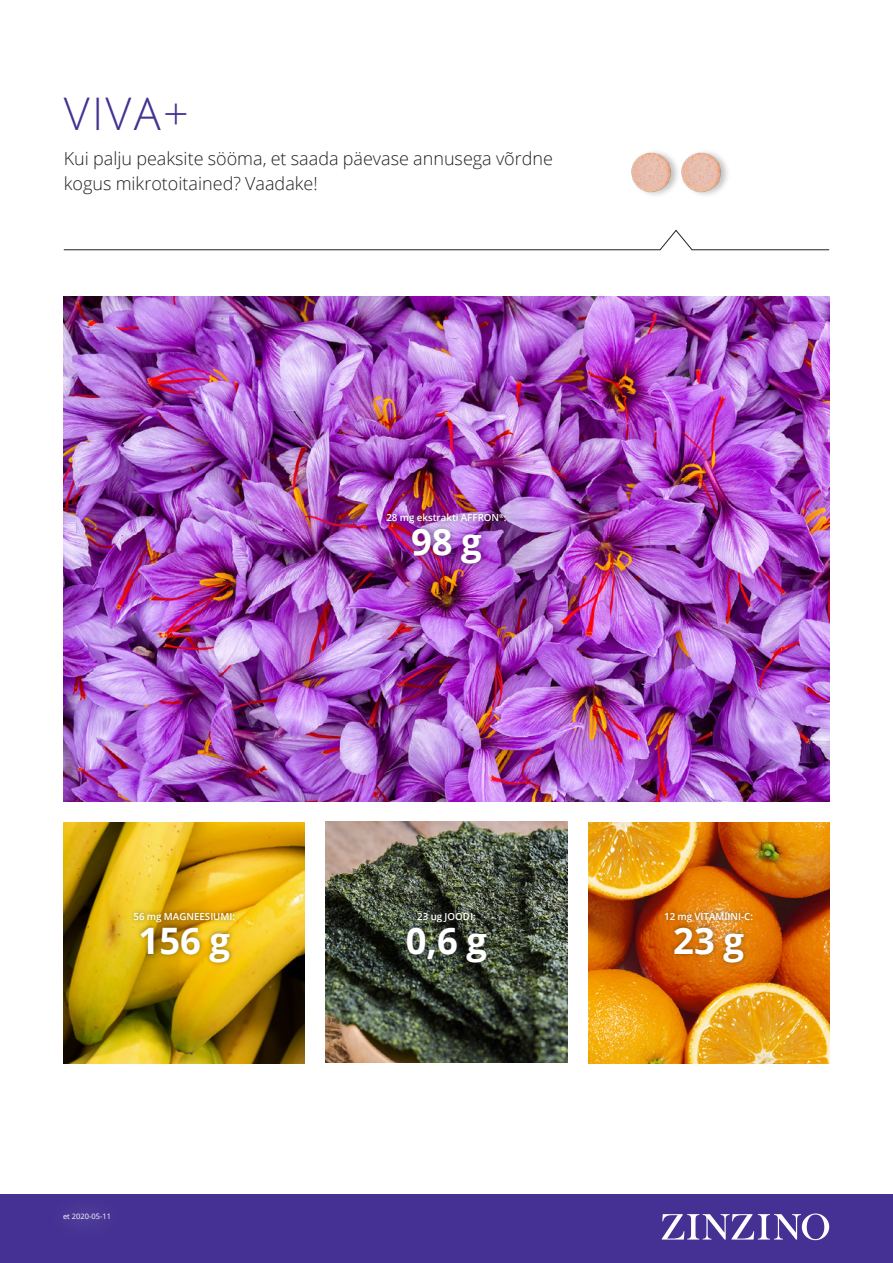
<style>
.page{position:relative;width:893px;height:1263px;background:#fff}
.page>*{position:absolute;margin:0;border:0;box-sizing:border-box;transform-origin:0 0}
.t1{font:300 45px "Open Sans";color:#443193}
.Stor_text{font:700 36.45px "Open Sans";color:#fff}
.Brödtext{font:300 18px/25.2px "Open Sans";color:#231f20}
.liten_3{font:600 9.75px "Open Sans";color:#fff}
.t2{font:7.5px "Open Sans";color:#fff}
</style>
<div class="page">
<div style="left:0;top:1194px;width:893px;height:69px;background:#443193"></div>
<svg style="left:662px;top:1213px;width:167px;height:27px"></svg>
<img style="left:64px;top:297px;width:765px;height:504px">
<img style="left:588px;top:822px;width:241px;height:241px">
<img style="left:326px;top:822px;width:241px;height:241px">
<img style="left:64px;top:822px;width:241px;height:241px">
<svg style="left:63px;top:229px;width:767px;height:21px"></svg>
<div style="left:402px;top:907px;width:90px;height:60px;background:#231f20;opacity:.5"></div>
<div style="left:660px;top:907px;width:98px;height:60px;background:#231f20;opacity:.5"></div>
<div style="left:382px;top:508px;width:129px;height:61px;background:#231f20;opacity:.5"></div>
<div style="left:129px;top:907px;width:111px;height:60px;background:#231f20;opacity:.5"></div>
<img style="left:631px;top:151px;width:29px;height:45px">
<img style="left:660px;top:151px;width:68px;height:45px">
<p class="t1" style="left:64px;top:83px;width:126px">VIVA+</p>
<p class="Brödtext" style="left:64px;top:145px;width:491px">Kui palju peaksite sööma, et saada päevase annusega võrdne kogus mikrotoitained? Vaadake!</p>
<p class="liten_3" style="left:386px;top:511px;width:122px">28 mg ekstrakti AFFRON<sup>®</sup>:</p>
<p class="Stor_text" style="left:411px;top:516px;width:72px">98 g</p>
<p class="liten_3" style="left:133px;top:910px;width:103px">56 mg MAGNEESIUMI:</p>
<p class="Stor_text" style="left:139px;top:914px;width:93px">156 g</p>
<p class="t2" style="left:63px;top:1211px;width:49px">et 2020-05-11</p>
<p class="liten_3" style="left:417px;top:910px;width:60px">23 ug JOODI:</p>
<p class="Stor_text" style="left:406px;top:914px;width:83px">0,6 g</p>
<p class="liten_3" style="left:664px;top:910px;width:91px">12 mg VITAMIINI-C:</p>
<p class="Stor_text" style="left:673px;top:914px;width:72px">23 g</p>
</div>
